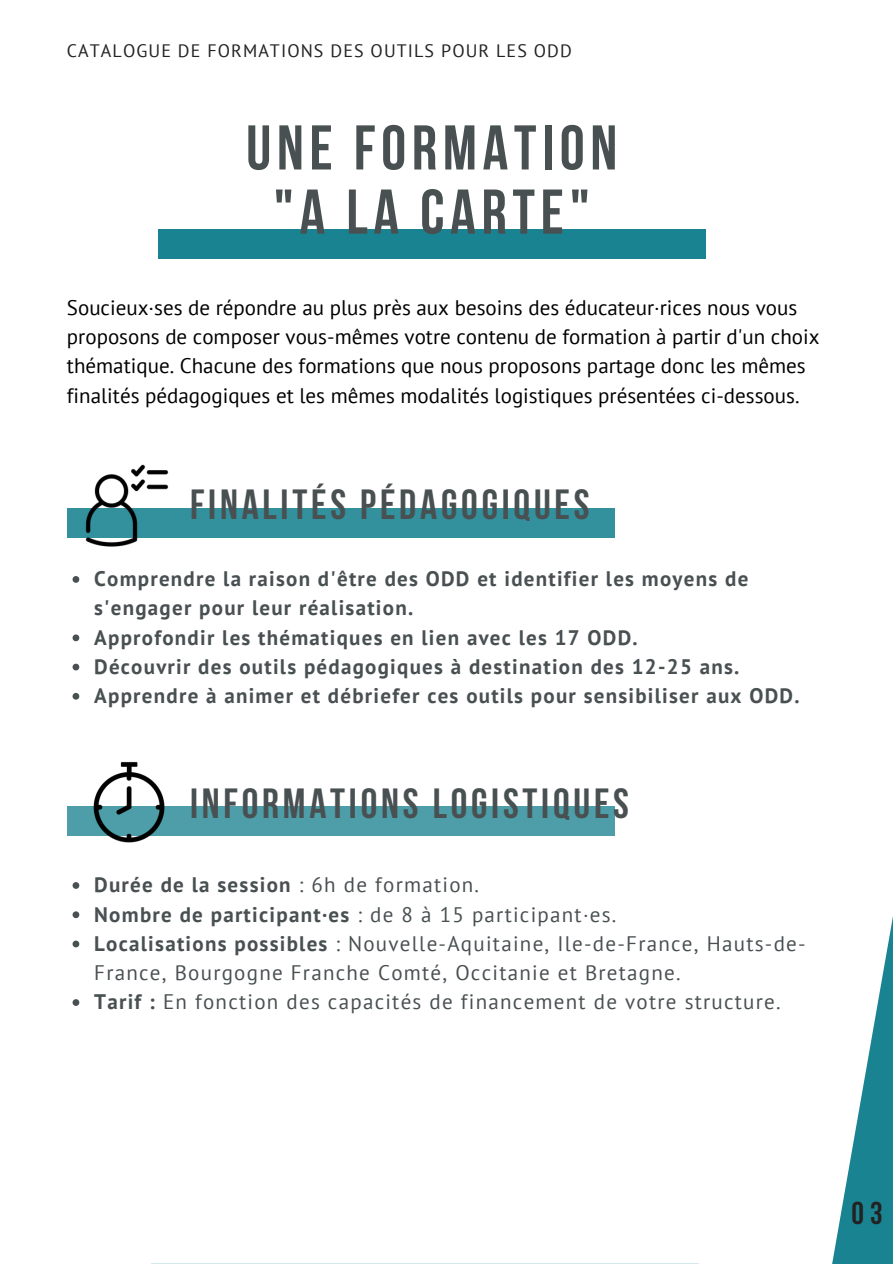
<style>
.page{position:relative;width:893px;height:1264px;background:#fff}
.page>*{position:absolute;margin:0;border:0;box-sizing:border-box;transform-origin:0 0}
.t1{font:700 63px/64.2px "Bebas Neue";letter-spacing:.09em;color:#495052;text-align:center}
.t2{font:700 42px "Bebas Neue";letter-spacing:.09em;color:#495052}
.t3{font:700 31.5px "Bebas Neue";color:#222}
.t4{font:700 21px/29.2px "PT Sans";letter-spacing:.06em;color:#495052}
.t5{font:21px/29.2px "PT Sans";color:#000}
.t6{font:21px/29.2px "PT Sans";letter-spacing:.06em;color:#495052}
.t7{font:18px "PT Sans";letter-spacing:.06em;color:#222}
.s1{font-weight:400}
.s2{font-weight:700}
</style>
<div class="page">
<div style="left:67px;top:508px;width:547px;height:29px;background:#33909d"></div>
<div style="left:67px;top:806px;width:547px;height:30px;background:#4d9ea9"></div>
<svg style="left:73px;top:576px;width:6px;height:7px"></svg>
<svg style="left:73px;top:634px;width:6px;height:7px"></svg>
<svg style="left:73px;top:663px;width:6px;height:7px"></svg>
<svg style="left:73px;top:693px;width:6px;height:6px"></svg>
<svg style="left:832px;top:922px;width:60px;height:341px"></svg>
<img style="left:93px;top:761px;width:72px;height:82px">
<svg style="left:73px;top:882px;width:6px;height:6px"></svg>
<svg style="left:73px;top:911px;width:6px;height:7px"></svg>
<svg style="left:73px;top:940px;width:6px;height:7px"></svg>
<svg style="left:73px;top:999px;width:6px;height:6px"></svg>
<img style="left:72px;top:464px;width:110px;height:83px">
<hr style="left:151px;top:1263px;width:548px;height:1px;background:#d3e9ee">
<div style="left:158px;top:229px;width:547px;height:30px;background:#1a8391"></div>
<p class="t7" style="left:67px;top:39px;width:506px">CATALOGUE DE FORMATIONS DES OUTILS POUR LES ODD</p>
<p class="t1" style="left:246px;top:122px;width:372px">UNE FORMATION "A LA CARTE"</p>
<p class="t5" style="left:67px;top:292px;width:754px">Soucieux·ses de répondre au plus près aux besoins des éducateur·rices nous vous proposons de composer vous-mêmes votre contenu de formation à partir d'un choix thématique. Chacune des formations que nous proposons partage donc les mêmes finalités pédagogiques et les mêmes modalités logistiques présentées ci-dessous.</p>
<p class="t2" style="left:190px;top:487px;width:401px">FINALITÉS PÉDAGOGIQUES</p>
<p class="t4" style="left:94px;top:563px;width:655px">Comprendre la raison d'être des ODD et identifier les moyens de s'engager pour leur réalisation.</p>
<h3 class="t4" style="left:94px;top:622px;width:545px">Approfondir les thématiques en lien avec les 17 ODD.</h3>
<p class="t4" style="left:94px;top:651px;width:646px">Découvrir des outils pédagogiques à destination des 12-25 ans.</p>
<h2 class="t4" style="left:94px;top:680px;width:706px">Apprendre à animer et débriefer ces outils pour sensibiliser aux ODD.</h2>
<h1 class="t2" style="left:190px;top:786px;width:440px">INFORMATIONS LOGISTIQUES</h1>
<p class="t4" style="left:94px;top:869px;width:386px">Durée de la session <span class="s1">: 6h de formation.</span></p>
<p class="t4" style="left:94px;top:899px;width:523px">Nombre de participant·es <span class="s1">: de 8 à 15 participant·es.</span></p>
<p class="t6" style="left:94px;top:928px;width:713px"><span class="s2">Localisations possibles</span> : Nouvelle-Aquitaine, Ile-de-France, Hauts-de-<br>France, Bourgogne Franche Comté, Occitanie et Bretagne.</p>
<p class="t6" style="left:94px;top:986px;width:688px"><span class="s2">Tarif :</span> En fonction des capacités de financement de votre structure.</p>
<p class="t3" style="left:851px;top:1200px;width:33px">03</p>
</div>
